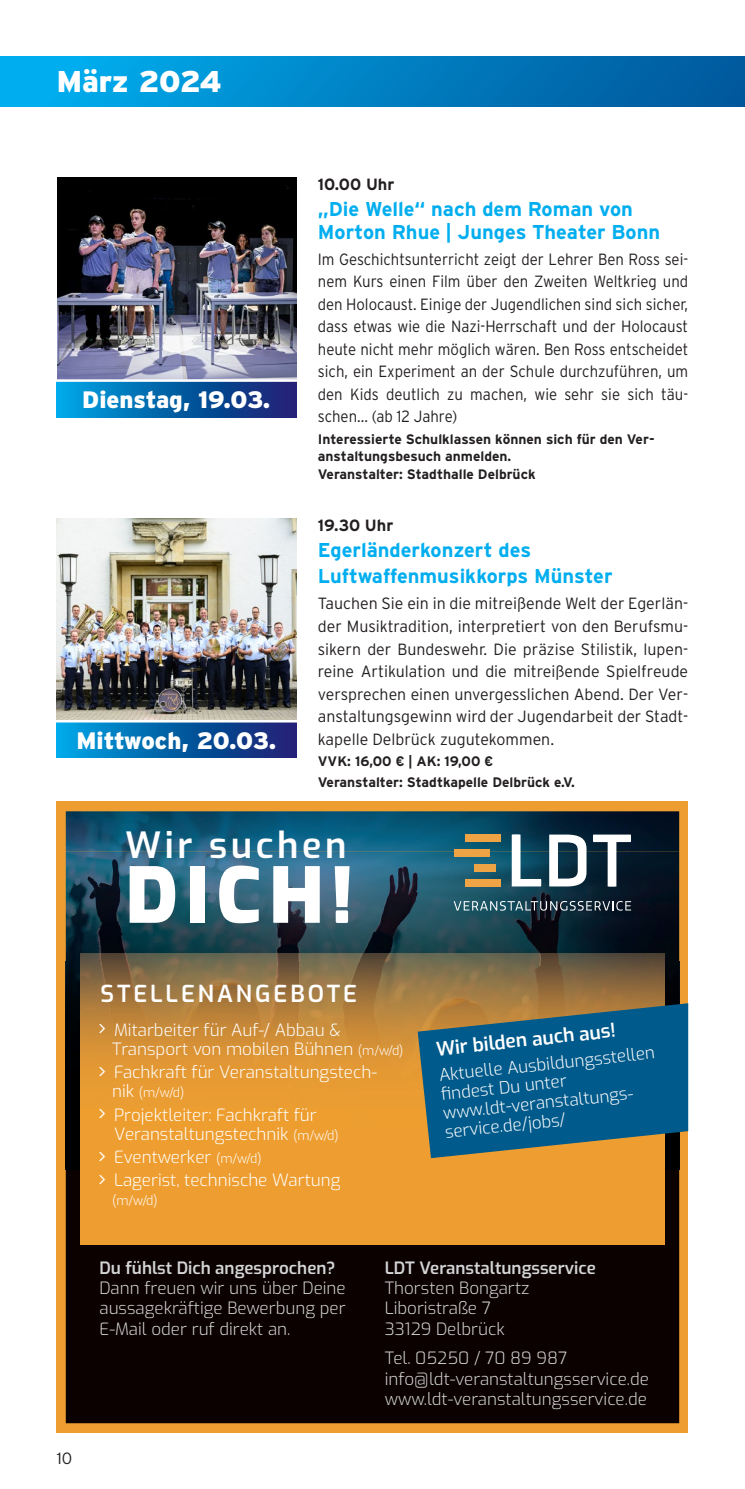
<style>
.page{position:relative;width:745px;height:1489px;background:#fff}
.page>*{position:absolute;margin:0;border:0;box-sizing:border-box;transform-origin:0 0}
.t1{font:76.25px "Exo";color:#fff}
.t2{font:36px "Exo";letter-spacing:.1em;color:#fff}
.t3{font:900 30px "Interstate";letter-spacing:-.015em;color:#fff}
.t4{font:900 23.75px "Interstate";color:#fff}
.t5{font:23.25px "Exo";letter-spacing:.125em;color:#fff}
.t6{font:700 20px/26px "Interstate";color:#00aeef}
.t7{font:19px "Exo";color:#fff}
.t8{font:17px/19px "Exo";color:#fff}
.t9{font:17px/20.2px "Exo";color:#d4d5d7}
.t10{font:300 16.25px/22.5px "Interstate";color:#231f20;text-align:justify;scale:.92 1}
.t11{font:300 16.25px/22.5px "Interstate";color:#231f20;text-align:justify}
.t12{font:700 16.25px "Interstate";color:#231f20}
.t13{font:700 13.75px/17.5px "Interstate";color:#231f20}
.t14{font:12.75px "Exo";color:#fff}
.s1{font-size:12.75px}
.s2{font-size:17px}
</style>
<div class="page">
<div style="left:0;top:57px;width:744px;height:49px;background:linear-gradient(to right,#00b1f2,#00569a)"></div>
<img style="left:56px;top:518px;width:240px;height:202px">
<div style="left:56px;top:722px;width:240px;height:36px;background:linear-gradient(to right,#00a5e2,#171b6d)"></div>
<img style="left:57px;top:177px;width:240px;height:231px">
<div style="left:56px;top:382px;width:240px;height:35px;background:linear-gradient(to right,#00a5e2,#171b6d)"></div>
<hr style="left:49px;top:379px;width:253px;height:3px;background:#fff">
<svg style="left:57px;top:801px;width:630px;height:630px;background:#dc922c"></svg>
<img style="left:66px;top:811px;width:612px;height:40px">
<div style="left:66px;top:1169px;width:612px;height:253px;background:#0a0100"></div>
<img style="left:66px;top:851px;width:612px;height:318px">
<div style="left:81px;top:1169px;width:582px;height:75px;background:#ee9e31"></div>
<img style="left:81px;top:953px;width:582px;height:8px">
<svg style="left:453px;top:901px;width:177px;height:9px;background:#526b76"></svg>
<svg style="left:511px;top:834px;width:30px;height:52px"></svg>
<svg style="left:549px;top:834px;width:37px;height:52px"></svg>
<svg style="left:592px;top:834px;width:38px;height:52px"></svg>
<div style="left:465px;top:834px;width:36px;height:8px;background:#eea344"></div>
<div style="left:465px;top:879px;width:36px;height:7px;background:#eea344"></div>
<div style="left:474px;top:864px;width:21px;height:7px;background:#eea344"></div>
<div style="left:453px;top:849px;width:36px;height:7px;background:#eea344"></div>
<svg style="left:417px;top:1003px;width:270px;height:155px;background:#2a6378"></svg>
<svg style="left:99px;top:1024px;width:6px;height:9px"></svg>
<svg style="left:99px;top:1066px;width:6px;height:10px"></svg>
<svg style="left:99px;top:1108px;width:6px;height:10px"></svg>
<svg style="left:99px;top:1151px;width:6px;height:9px"></svg>
<svg style="left:99px;top:1174px;width:6px;height:10px"></svg>
<h3 class="t3" style="left:57px;top:64px;width:166px">März 2024</h3>
<h3 class="t4" style="left:82px;top:386px;width:190px">Dienstag, 19.03.</h3>
<h3 class="t4" style="left:76px;top:726px;width:201px">Mittwoch, 20.03.</h3>
<p class="t12" style="left:317px;top:175px;width:78px">10.00 Uhr</p>
<p class="t6" style="left:317px;top:198px;width:343px;line-height:22.5px">„Die Welle“ nach dem Roman von<br>Morton Rhue | Junges Theater Bonn</p>
<p class="t10" style="left:317px;top:248px;width:404px">Im Geschichtsunterricht zeigt der Lehrer Ben Ross sei&shy;nem Kurs einen Film über den Zweiten Weltkrieg und den Holocaust. Einige der Jugendlichen sind sich sicher, dass etwas wie die Nazi-Herrschaft und der Holocaust heute nicht mehr möglich wären. Ben Ross entscheidet sich, ein Experiment an der Schule durchzuführen, um den Kids deutlich zu machen, wie sehr sie sich täu&shy;schen... (ab 12 Jahre)</p>
<p class="t13" style="left:317px;top:430px;width:338px">Interessierte Schulklassen können sich für den Ver&shy;anstaltungsbesuch anmelden.<br>Veranstalter: Stadthalle Delbrück</p>
<p class="t12" style="left:317px;top:516px;width:77px">19.30 Uhr</p>
<p class="t6" style="left:317px;top:537px;width:296px">Egerländerkonzert des<br>Luftwaffenmusikkorps Münster</p>
<p class="t11" style="left:317px;top:592px;width:371px">Tauchen Sie ein in die mitreißende Welt der Egerlän&shy;der Musiktradition, interpretiert von den Berufsmu&shy;sikern der Bundeswehr. Die präzise Stilistik, lupen&shy;reine Artikulation und die mitreißende Spielfreude versprechen einen unvergesslichen Abend. Der Ver&shy;anstaltungsgewinn wird der Jugendarbeit der Stadt&shy;kapelle Delbrück zugutekommen.</p>
<p class="t13" style="left:317px;top:750px;width:258px;line-height:21px">VVK: 16,00 € | AK: 19,00 €<br>Veranstalter: Stadtkapelle Delbrück e.V.</p>
<h2 class="t2" style="left:125px;top:818px;width:222px">Wir suchen</h2>
<h1 class="t1" style="left:125px;top:840px;width:229px">DICH!</h1>
<h3 class="t5" style="left:100px;top:976px;width:258px">STELLENANGEBOTE</h3>
<p class="t8" style="left:112px;top:1019px;width:293px">Mitarbeiter für Auf-/ Abbau &amp;<br>Transport von mobilen Bühnen <span class="s1">(m/w/d)</span></p>
<p class="t8" style="left:114px;top:1061px;width:264px">Fachkraft für Veranstaltungstech-</p>
<p class="t14" style="left:112px;top:1083px;width:74px"><span class="s2">nik</span> (m/w/d)</p>
<p class="t8" style="left:114px;top:1104px;width:226px">Projektleiter: Fachkraft für<br>Veranstaltungstechnik <span class="s1">(m/w/d)</span></p>
<p class="t8" style="left:114px;top:1144px;width:228px;line-height:23.2px">Eventwerker <span class="s1">(m/w/d)<br></span>Lagerist, technische Wartung</p>
<p class="t14" style="left:112px;top:1191px;width:47px">(m/w/d)</p>
<p class="t7" style="left:434px;top:1035px;width:181px;rotate:-6deg">Wir bilden auch aus!</p>
<p class="t8" style="left:437px;top:1064px;width:218px;rotate:-6deg">Aktuelle Ausbildungsstellen findest Du unter www.ldt-veranstaltungs&shy;service.de/jobs/</p>
<p class="t9" style="left:99px;top:1256px;width:248px">Du fühlst Dich angesprochen?<br>Dann freuen wir uns über Deine aussagekräftige Bewerbung per<br>E-Mail oder ruf direkt an.</p>
<p class="t11" style="left:57px;top:1446px;width:17px">10</p>
<p class="t9" style="left:384px;top:1256px;width:213px">LDT Veranstaltungsservice<br>Thorsten Bongartz<br>Liboristraße 7<br>33129 Delbrück</p>
<p class="t9" style="left:384px;top:1347px;width:265px">Tel. 05250 / 70 89 987 info@ldt-veranstaltungsservice.de www.ldt-veranstaltungsservice.de</p>
</div>
